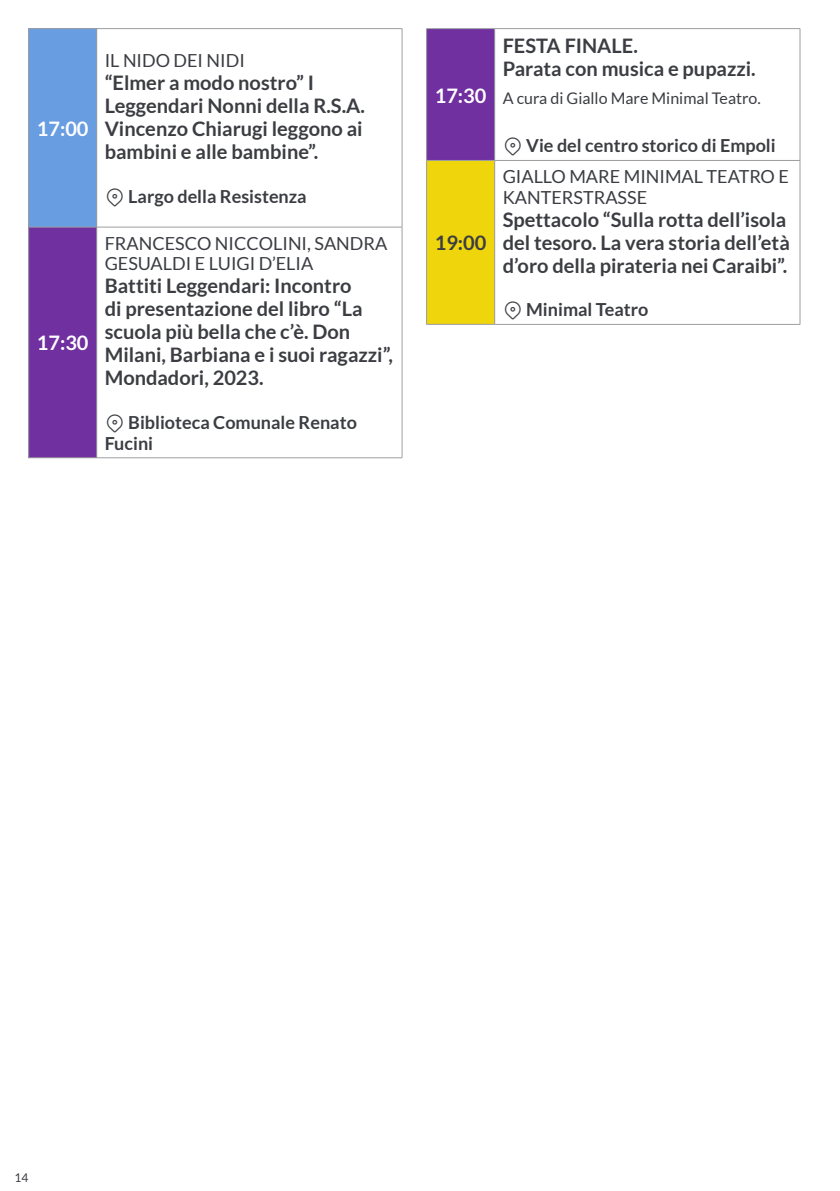
<style>
.page{position:relative;width:840px;height:1191px;background:#fff}
.page>*{position:absolute;margin:0;border:0;box-sizing:border-box;transform-origin:0 0}
.t1{font:700 20px/23px "Lato";color:#3b3d42}
.t2{font:700 20px "Lato";color:#fff}
.t3{font:18px/20.8px "Lato";color:#3b3d42}
.t4{font:700 18px/20.8px "Lato";color:#3b3d42}
.t5{font:16px "Lato";color:#3b3d42}
.t6{font:12px "Lato";color:#3b3d42}
</style>
<div class="page">
<div style="left:29px;top:29px;width:68px;height:198px;background:#689de2"></div>
<div style="left:29px;top:227px;width:68px;height:231px;background:#7030a0"></div>
<hr style="left:97px;top:28px;width:305px;height:1px;background:#9d9ea0">
<hr style="left:97px;top:227px;width:305px;height:1px;background:#9d9ea0">
<hr style="left:97px;top:457px;width:305px;height:1px;background:#9d9ea0">
<hr style="left:401px;top:29px;width:1px;height:198px;background:#9d9ea0">
<hr style="left:28px;top:28px;width:69px;height:1px;background:#9d9ea0">
<hr style="left:28px;top:29px;width:1px;height:198px;background:#9d9ea0">
<hr style="left:96px;top:29px;width:1px;height:198px;background:#9d9ea0">
<hr style="left:28px;top:227px;width:69px;height:1px;background:#9d9ea0">
<hr style="left:28px;top:227px;width:1px;height:230px;background:#9d9ea0">
<hr style="left:96px;top:227px;width:1px;height:230px;background:#9d9ea0">
<hr style="left:28px;top:457px;width:69px;height:1px;background:#9d9ea0">
<hr style="left:401px;top:227px;width:1px;height:230px;background:#9d9ea0">
<div style="left:426px;top:29px;width:68px;height:131px;background:#7030a0"></div>
<div style="left:426px;top:160px;width:68px;height:164px;background:#efd50c"></div>
<hr style="left:494px;top:28px;width:305px;height:1px;background:#9d9ea0">
<hr style="left:494px;top:160px;width:305px;height:1px;background:#9d9ea0">
<hr style="left:494px;top:324px;width:305px;height:1px;background:#9d9ea0">
<hr style="left:426px;top:28px;width:68px;height:1px;background:#9d9ea0">
<hr style="left:426px;top:29px;width:1px;height:131px;background:#9d9ea0">
<hr style="left:494px;top:29px;width:1px;height:131px;background:#9d9ea0">
<hr style="left:799px;top:29px;width:1px;height:131px;background:#9d9ea0">
<hr style="left:426px;top:160px;width:68px;height:1px;background:#9d9ea0">
<hr style="left:426px;top:161px;width:1px;height:163px;background:#9d9ea0">
<hr style="left:494px;top:161px;width:1px;height:163px;background:#9d9ea0">
<hr style="left:426px;top:324px;width:68px;height:1px;background:#9d9ea0">
<hr style="left:799px;top:161px;width:1px;height:163px;background:#9d9ea0">
<p class="t2" style="left:37px;top:117px;width:53px">17:00</p>
<p class="t2" style="left:37px;top:332px;width:53px">17:30</p>
<p class="t3" style="left:105px;top:50px;width:142px">IL NIDO DEI NIDI</p>
<p class="t1" style="left:105px;top:71px;width:261px">“Elmer a modo nostro” I<br>Leggendari Nonni della R.S.A.<br>Vincenzo Chiarugi leggono ai bambini e alle bambine”.</p>
<p class="t4" style="left:128px;top:186px;width:180px">Largo della Resistenza</p>
<p class="t3" style="left:105px;top:232px;width:284px">FRANCESCO NICCOLINI, SANDRA<br>GESUALDI E LUIGI D’ELIA</p>
<p class="t1" style="left:105px;top:274px;width:289px">Battiti Leggendari: Incontro<br>di presentazione del libro “La scuola più bella che c’è. Don<br>Milani, Barbiana e i suoi ragazzi”,<br>Mondadori, 2023.</p>
<p class="t4" style="left:105px;top:412px;width:253px;text-indent:24px">Biblioteca Comunale Renato<br>Fucini</p>
<p class="t2" style="left:434px;top:84px;width:53px">17:30</p>
<p class="t1" style="left:434px;top:231px;width:53px">19:00</p>
<p class="t1" style="left:502px;top:34px;width:254px">FESTA FINALE.<br>Parata con musica e pupazzi.</p>
<p class="t5" style="left:502px;top:89px;width:259px">A cura di Giallo Mare Minimal Teatro.</p>
<p class="t4" style="left:526px;top:135px;width:251px">Vie del centro storico di Empoli</p>
<p class="t3" style="left:502px;top:166px;width:287px">GIALLO MARE MINIMAL TEATRO E<br>KANTERSTRASSE</p>
<p class="t1" style="left:502px;top:208px;width:288px">Spettacolo “Sulla rotta dell’isola del tesoro. La vera storia dell’età d’oro della pirateria nei Caraibi”.</p>
<p class="t4" style="left:526px;top:299px;width:124px">Minimal Teatro</p>
<p class="t6" style="left:14px;top:1170px;width:15px">14</p>
</div>
